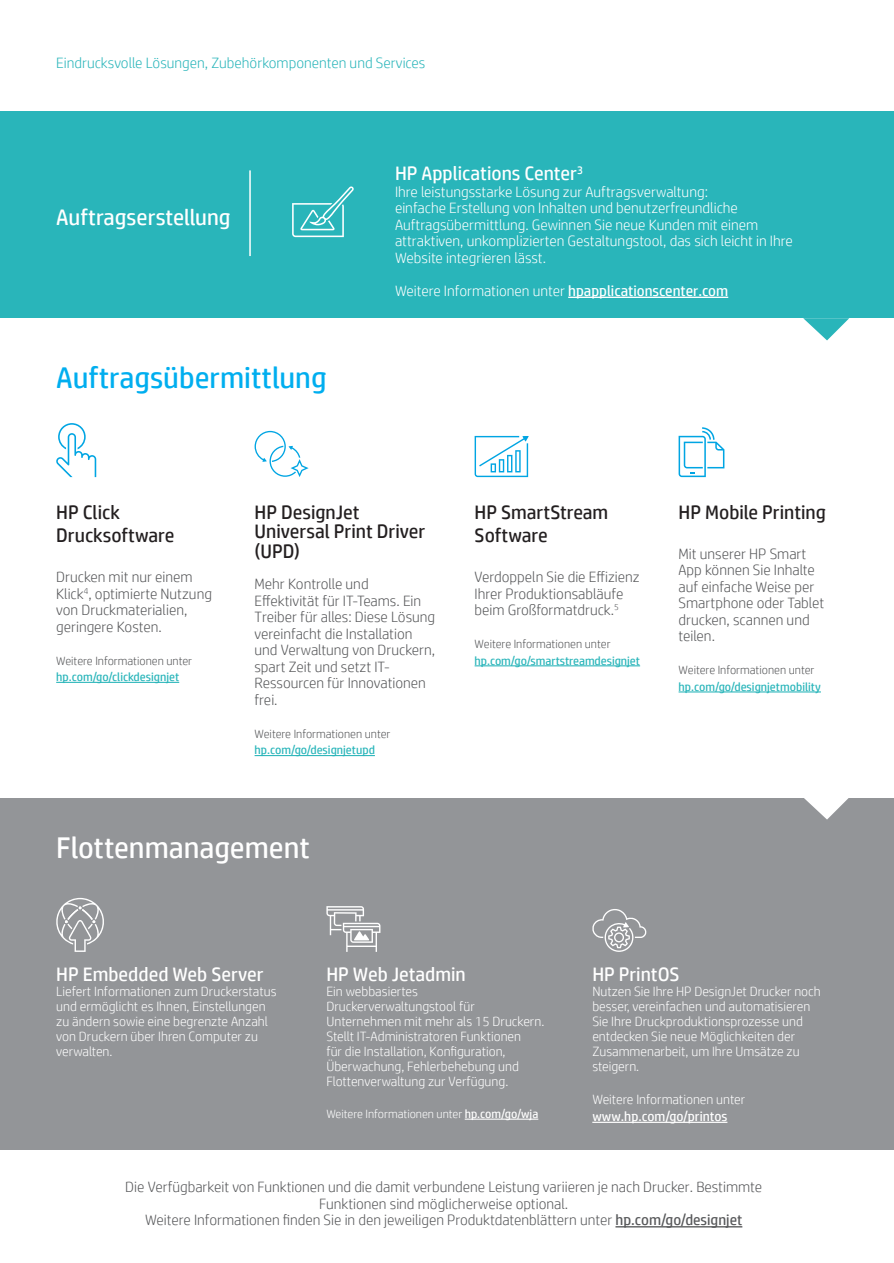
<style>
.page{position:relative;width:894px;height:1263px;background:#fff}
.page>*{position:absolute;margin:0;border:0;box-sizing:border-box;transform-origin:0 0}
.t1{font:30px "HP Simplified";color:#00aeef}
.t2{font:30px "HP Simplified";color:#fff}
.t3{font:22.5px "HP Simplified";color:#fff}
.t4{font:19.5px/23.4px "HP Simplified";color:#231f20}
.t5{font:19.5px "HP Simplified";color:#fff}
.t6{font:300 15px/16.5px "HP Simplified";color:#57585a}
.t7{font:300 15px/16.5px "HP Simplified";color:#fff}
.t8{font:300 15px "HP Simplified";color:#29b5ba}
.t9{font:300 13.5px/15px "HP Simplified";color:#fff}
.t10{font:12px "HP Simplified";color:#29b5ba}
.t11{font:300 12px "HP Simplified";color:#57585a}
.t12{font:300 12px "HP Simplified";color:#fff}
.s1{font-weight:400}
</style>
<div class="page">
<div style="left:0;top:111px;width:893px;height:207px;background:#29b5ba"></div>
<div style="left:0;top:798px;width:893px;height:352px;background:#939598"></div>
<svg style="left:803px;top:318px;width:46px;height:22px"></svg>
<svg style="left:804px;top:798px;width:45px;height:21px"></svg>
<hr style="left:474px;top:665px;width:166px;height:1px;background:#29b5ba">
<hr style="left:56px;top:682px;width:123px;height:1px;background:#29b5ba">
<hr style="left:678px;top:691px;width:142px;height:1px;background:#29b5ba">
<hr style="left:254px;top:755px;width:121px;height:1px;background:#29b5ba">
<hr style="left:592px;top:1121px;width:135px;height:2px;background:#fff">
<hr style="left:615px;top:1226px;width:127px;height:1px;background:#57585a">
<hr style="left:464px;top:1118px;width:74px;height:1px;background:#fff">
<svg style="left:56px;top:423px;width:40px;height:54px"></svg>
<svg style="left:474px;top:436px;width:54px;height:41px"></svg>
<svg style="left:678px;top:427px;width:46px;height:50px"></svg>
<svg style="left:254px;top:431px;width:54px;height:46px"></svg>
<svg style="left:592px;top:909px;width:55px;height:43px"></svg>
<svg style="left:326px;top:906px;width:54px;height:46px"></svg>
<svg style="left:56px;top:898px;width:48px;height:54px"></svg>
<hr style="left:568px;top:297px;width:160px;height:1px;background:#fff">
<svg style="left:292px;top:186px;width:61px;height:51px"></svg>
<hr style="left:249px;top:170px;width:2px;height:86px;background:#fff">
<hr style="left:826px;top:13px;width:40px;height:1px;background:#000">
<hr style="left:826px;top:1249px;width:40px;height:1px;background:#000">
<hr style="left:826px;top:0;width:40px;height:1px;background:#000">
<hr style="left:826px;top:1262px;width:40px;height:1px;background:#000">
<p class="t8" style="left:56px;top:53px;width:370px">Eindrucksvolle Lösungen, Zubehörkomponenten und Services</p>
<p class="t3" style="left:56px;top:202px;width:176px">Auftragserstellung</p>
<p class="t1" style="left:56px;top:358px;width:272px">Auftragsübermittlung</p>
<p class="t5" style="left:395px;top:161px;width:189px">HP Applications Center<sup>3</sup></p>
<p class="t7" style="left:395px;top:183px;width:399px">Ihre leistungsstarke Lösung zur Auftragsverwaltung:<br>einfache Erstellung von Inhalten und benutzerfreundliche Auftragsübermittlung. Gewinnen Sie neue Kunden mit einem attraktiven, unkomplizierten Gestaltungstool, das sich leicht in Ihre Website integrieren lässt.</p>
<p class="t7" style="left:395px;top:282px;width:334px">Weitere Informationen unter <span class="s1">hpapplicationscenter.com</span></p>
<p class="t4" style="left:56px;top:500px;width:120px">HP Click<br>Drucksoftware</p>
<p class="t6" style="left:56px;top:568px;width:157px">Drucken mit nur einem<br>Klick<sup>4</sup>, optimierte Nutzung von Druckmaterialien, geringere Kosten.</p>
<p class="t11" style="left:56px;top:652px;width:137px">Weitere Informationen unter</p>
<p class="t10" style="left:56px;top:669px;width:124px">hp.com/go/clickdesignjet</p>
<p class="t4" style="left:254px;top:502px;width:172px;line-height:19.5px">HP DesignJet<br>Universal Print Driver (UPD)</p>
<p class="t6" style="left:254px;top:575px;width:182px">Mehr Kontrolle und<br>Effektivität für IT-Teams. Ein<br>Treiber für alles: Diese Lösung vereinfacht die Installation und Verwaltung von Druckern, spart Zeit und setzt IT-<br>Ressourcen für Innovationen frei.</p>
<p class="t11" style="left:254px;top:726px;width:137px">Weitere Informationen unter</p>
<p class="t10" style="left:254px;top:742px;width:122px">hp.com/go/designjetupd</p>
<p class="t2" style="left:56px;top:827px;width:255px">Flottenmanagement</p>
<p class="t4" style="left:474px;top:500px;width:135px">HP SmartStream<br>Software</p>
<p class="t6" style="left:474px;top:568px;width:166px">Verdoppeln Sie die Effizienz<br>Ihrer Produktionsabläufe beim Großformatdruck.<sup>5</sup></p>
<p class="t11" style="left:474px;top:636px;width:137px">Weitere Informationen unter</p>
<p class="t10" style="left:474px;top:652px;width:167px">hp.com/go/smartstreamdesignjet</p>
<p class="t4" style="left:678px;top:500px;width:149px">HP Mobile Printing</p>
<p class="t6" style="left:678px;top:545px;width:147px">Mit unserer HP Smart<br>App können Sie Inhalte auf einfache Weise per<br>Smartphone oder Tablet drucken, scannen und teilen.</p>
<p class="t11" style="left:678px;top:662px;width:137px">Weitere Informationen unter</p>
<p class="t10" style="left:678px;top:678px;width:144px">hp.com/go/designjetmobility</p>
<p class="t5" style="left:56px;top:962px;width:209px">HP Embedded Web Server</p>
<p class="t9" style="left:56px;top:983px;width:222px">Liefert Informationen zum Druckerstatus und ermöglicht es Ihnen, Einstellungen zu ändern sowie eine begrenzte Anzahl von Druckern über Ihren Computer zu verwalten.</p>
<p class="t5" style="left:326px;top:962px;width:141px">HP Web Jetadmin</p>
<p class="t9" style="left:326px;top:983px;width:219px">Ein webbasiertes Druckerverwaltungstool für Unternehmen mit mehr als 15 Druckern.<br>Stellt IT-Administratoren Funktionen<br>für die Installation, Konfiguration, Überwachung, Fehlerbehebung und Flottenverwaltung zur Verfügung.</p>
<p class="t12" style="left:326px;top:1106px;width:213px">Weitere Informationen unter <span class="s1">hp.com/go/wja</span></p>
<p class="t5" style="left:592px;top:962px;width:89px">HP PrintOS</p>
<p class="t9" style="left:592px;top:983px;width:230px">Nutzen Sie Ihre HP DesignJet Drucker noch besser, vereinfachen und automatisieren Sie Ihre Druckproduktionsprozesse und entdecken Sie neue Möglichkeiten der Zusammenarbeit, um Ihre Umsätze zu steigern.</p>
<p class="t9" style="left:592px;top:1091px;width:154px;line-height:16.5px">Weitere Informationen unter <span class="s1">www.hp.com/go/printos</span></p>
<p class="t6" style="left:125px;top:1178px;width:638px;text-align:center">Die Verfügbarkeit von Funktionen und die damit verbundene Leistung variieren je nach Drucker. Bestimmte<br>Funktionen sind möglicherweise optional.</p>
<p class="t6" style="left:145px;top:1211px;width:598px">Weitere Informationen finden Sie in den jeweiligen Produktdatenblättern unter <span class="s1">hp.com/go/designjet</span></p>
</div>
